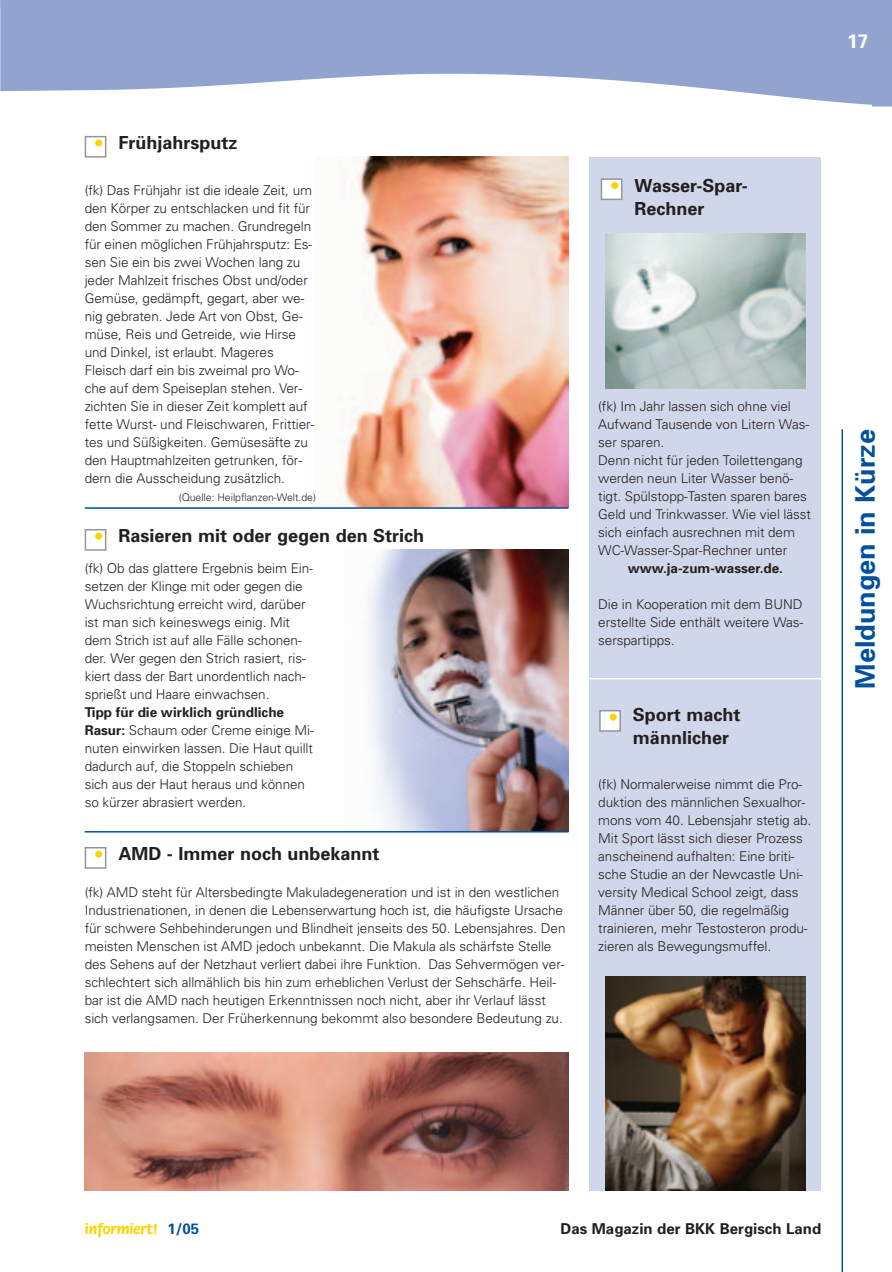
<style>
.page{position:relative;width:892px;height:1272px;background:#fff}
.page>*{position:absolute;margin:0;border:0;box-sizing:border-box;transform-origin:0 0}
.t1{font:700 27px "Univers";color:#01519b}
.t2{font:700 19.5px "Univers";color:#fff}
.t3{font:700 18px/22.5px "Univers";color:#231f20}
.t4{font:700 15px "Univers";color:#231f20}
.t5{font:700 15px "Flora";color:#fed304}
.t6{font:300 13.5px/18px "Univers";letter-spacing:-.005em;color:#231f20}
.t7{font:700 13.5px "Univers";color:#231f20}
.t8{font:300 10.5px "Univers";letter-spacing:-.005em;color:#231f20}
.s1{font-weight:700}
.s2{font-family:"Univers";color:#01519b}
</style>
<div class="page">
<img style="left:0;top:0;width:891px;height:1271px">
<h3 class="t3" style="left:118px;top:133px;width:120px">Frühjahrsputz</h3>
<p class="t6" style="left:85px;top:182px;width:231px">(fk) Das Frühjahr ist die ideale Zeit, um den Körper zu entschlacken und fit für den Sommer zu machen. Grundregeln für einen möglichen Frühjahrsputz: Es&shy;sen Sie ein bis zwei Wochen lang zu jeder Mahlzeit frisches Obst und/oder Gemüse, gedämpft, gegart, aber we&shy;nig gebraten. Jede Art von Obst, Ge&shy;müse, Reis und Getreide, wie Hirse und Dinkel, ist erlaubt. Mageres Fleisch darf ein bis zweimal pro Wo&shy;che auf dem Speiseplan stehen. Ver&shy;zichten Sie in dieser Zeit komplett auf fette Wurst- und Fleischwaren, Frittier&shy;tes und Süßigkeiten. Gemüsesäfte zu den Hauptmahlzeiten getrunken, för&shy;dern die Ausscheidung zusätzlich.</p>
<p class="t8" style="left:179px;top:493px;width:138px">(Quelle: Heilpflanzen-Welt.de)</p>
<h3 class="t3" style="left:118px;top:526px;width:307px">Rasieren mit oder gegen den Strich</h3>
<p class="t6" style="left:85px;top:560px;width:230px">(fk) Ob das glattere Ergebnis beim Ein&shy;setzen der Klinge mit oder gegen die Wuchsrichtung erreicht wird, darüber ist man sich keineswegs einig. Mit dem Strich ist auf alle Fälle schonen&shy;der. Wer gegen den Strich rasiert, ris&shy;kiert dass der Bart unordentlich nach&shy;sprießt und Haare einwachsen.</p>
<p class="t6" style="left:85px;top:704px;width:230px"><span class="s1">Tipp für die wirklich gründliche Rasur:</span> Schaum oder Creme einige Mi&shy;nuten einwirken lassen. Die Haut quillt dadurch auf, die Stoppeln schieben sich aus der Haut heraus und können so kürzer abrasiert werden.</p>
<h3 class="t3" style="left:118px;top:844px;width:262px">AMD - Immer noch unbekannt</h3>
<p class="t6" style="left:85px;top:884px;width:482px">(fk) AMD steht für Altersbedingte Makuladegeneration und ist in den westlichen Industrienationen, in denen die Lebenserwartung hoch ist, die häufigste Ursache für schwere Sehbehinderungen und Blindheit jenseits des 50. Lebensjahres. Den meisten Menschen ist AMD jedoch unbekannt. Die Makula als schärfste Stelle des Sehens auf der Netzhaut verliert dabei ihre Funktion. Das Sehvermögen ver&shy;schlechtert sich allmählich bis hin zum erheblichen Verlust der Sehschärfe. Heil&shy;bar ist die AMD nach heutigen Erkenntnissen noch nicht, aber ihr Verlauf lässt sich verlangsamen. Der Früherkennung bekommt also besondere Bedeutung zu.</p>
<h3 class="t3" style="left:634px;top:176px;width:115px">Wasser-Spar-<br>Rechner</h3>
<p class="t6" style="left:598px;top:398px;width:214px">(fk) Im Jahr lassen sich ohne viel<br>Aufwand Tausende von Litern Was&shy;ser sparen.<br>Denn nicht für jeden Toilettengang werden neun Liter Wasser benö&shy;tigt. Spülstopp-Tasten sparen bares<br>Geld und Trinkwasser. Wie viel lässt sich einfach ausrechnen mit dem<br>WC-Wasser-Spar-Rechner unter</p>
<p class="t7" style="left:627px;top:563px;width:157px">www.ja-zum-wasser.de.</p>
<p class="t6" style="left:598px;top:596px;width:206px;text-align:justify">Die in Kooperation mit dem BUND erstellte Side enthält weitere Was&shy;serspartipps.</p>
<h3 class="t3" style="left:632px;top:705px;width:109px">Sport macht männlicher</h3>
<p class="t6" style="left:598px;top:776px;width:214px">(fk) Normalerweise nimmt die Pro&shy;duktion des männlichen Sexualhor&shy;mons vom 40. Lebensjahr stetig ab.<br>Mit Sport lässt sich dieser Prozess anscheinend aufhalten: Eine briti&shy;sche Studie an der Newcastle Uni&shy;versity Medical School zeigt, dass Männer über 50, die regelmäßig trainieren, mehr Testosteron produ&shy;zieren als Bewegungsmuffel.</p>
<h2 class="t2" style="left:846px;top:34px;width:23px">17</h2>
<h1 class="t1" style="left:855px;top:688px;width:261px;rotate:-90deg">Meldungen in Kürze</h1>
<p class="t5" style="left:85px;top:1222px;width:116px">informiert! <span class="s2">1/05</span></p>
<p class="t4" style="left:560px;top:1222px;width:262px">Das Magazin der BKK Bergisch Land</p>
</div>
